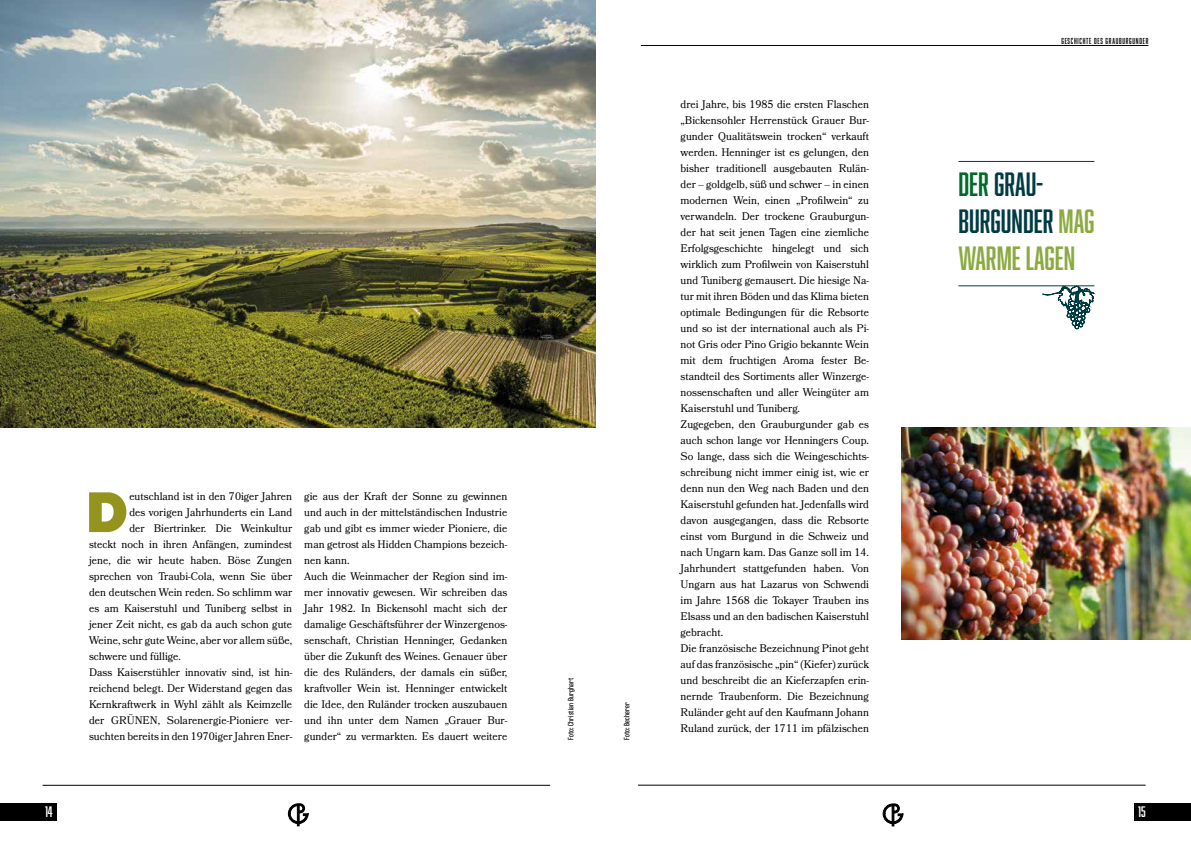
<style>
.page{position:relative;width:1191px;height:842px;background:#fff}
.page>*{position:absolute;margin:0;border:0;box-sizing:border-box;transform-origin:0 0}
.t1{font:56.7px "Alfarn";color:#93941e;scale:.95 1}
.t2{font:31px/37px "Abolition";color:#003b43}
.t3{font:14px "Abolition";color:#fff}
.t4{font:11px/16px "Bookmania";color:#000;scale:.95 1}
.t5{font:500 8px "Antarctican Headline";letter-spacing:.02em;color:#000;scale:.95 1}
.t6{font:8px "Abolition";letter-spacing:.1em;color:#000;scale:.95 1}
.s1{color:#006a2c}
.s2{color:#8bab41}
</style>
<div class="page">
<div style="left:1134px;top:803px;width:57px;height:18px;background:#000"></div>
<hr style="left:43px;top:785px;width:507px;height:1px;background:#000">
<hr style="left:638px;top:785px;width:507px;height:1px;background:#000">
<div style="left:0;top:803px;width:57px;height:18px;background:#000"></div>
<svg style="left:288px;top:803px;width:20px;height:23px"></svg>
<svg style="left:882px;top:803px;width:21px;height:23px"></svg>
<hr style="left:641px;top:45px;width:507px;height:1px;background:#000">
<hr style="left:958px;top:286px;width:136px;height:1px;background:#003b43">
<hr style="left:958px;top:161px;width:136px;height:1px;background:#003b43">
<svg style="left:1042px;top:286px;width:53px;height:43px"></svg>
<img style="left:901px;top:428px;width:290px;height:211px">
<img style="left:0;top:0;width:595px;height:428px">
<h1 class="t1" style="left:87px;top:478px;width:45px">D</h1>
<p class="t4" style="left:129px;top:488px;width:173px">eutschland ist in den 70iger Jahren</p>
<p class="t4" style="left:129px;top:504px;width:173px">des vorigen Jahrhunderts ein Land</p>
<p class="t4" style="left:129px;top:520px;width:173px">der Biertrinker. Die Weinkultur</p>
<p class="t4" style="left:89px;top:536px;width:215px">steckt noch in ihren Anfängen, zumindest</p>
<p class="t4" style="left:89px;top:552px;width:215px">jene, die wir heute haben. Böse Zungen</p>
<p class="t4" style="left:89px;top:568px;width:215px">sprechen von Traubi-Cola, wenn Sie über</p>
<p class="t4" style="left:89px;top:584px;width:215px">den deutschen Wein reden. So schlimm war</p>
<p class="t4" style="left:89px;top:600px;width:215px">es am Kaiserstuhl und Tuniberg selbst in</p>
<p class="t4" style="left:89px;top:616px;width:215px">jener Zeit nicht, es gab da auch schon gute</p>
<p class="t4" style="left:89px;top:632px;width:215px">Weine, sehr gute Weine, aber vor allem süße,</p>
<p class="t4" style="left:89px;top:648px;width:98px">schwere und füllige.</p>
<p class="t4" style="left:89px;top:664px;width:215px">Dass Kaiserstühler innovativ sind, ist hin-</p>
<p class="t4" style="left:89px;top:680px;width:215px">reichend belegt. Der Widerstand gegen das</p>
<p class="t4" style="left:89px;top:696px;width:215px">Kernkraftwerk in Wyhl zählt als Keimzelle</p>
<p class="t4" style="left:89px;top:712px;width:215px">der GRÜNEN, Solarenergie-Pioniere ver-</p>
<p class="t4" style="left:89px;top:728px;width:215px">suchten bereits in den 1970iger Jahren Ener-</p>
<p class="t4" style="left:304px;top:488px;width:215px">gie aus der Kraft der Sonne zu gewinnen und auch in der mittelständischen Industrie gab und gibt es immer wieder Pioniere, die man getrost als Hidden Champions bezeich&shy;nen kann.<br>Auch die Weinmacher der Region sind im&shy;mer innovativ gewesen. Wir schreiben das Jahr 1982. In Bickensohl macht sich der damalige Geschäftsführer der Winzergenos&shy;senschaft, Christian Henninger, Gedanken über die Zukunft des Weines. Genauer über die des Ruländers, der damals ein süßer, kraftvoller Wein ist. Henninger entwickelt die Idee, den Ruländer trocken auszubauen und ihn unter dem Namen „Grauer Bur&shy;gunder“ zu vermarkten. Es dauert weitere</p>
<p class="t5" style="left:565px;top:740px;width:67px;rotate:-90deg">Foto: Christian Burghart</p>
<p class="t5" style="left:621px;top:740px;width:41px;rotate:-90deg">Foto: Becherer</p>
<p class="t4" style="left:680px;top:96px;width:200px">drei Jahre, bis 1985 die ersten Flaschen „Bickensohler Herrenstück Grauer Bur&shy;gunder Qualitätswein trocken“ verkauft werden. Henninger ist es gelungen, den bisher traditionell ausgebauten Rulän&shy;der – goldgelb, süß und schwer – in einen modernen Wein, einen „Profilwein“ zu verwandeln. Der trockene Grauburgun&shy;der hat seit jenen Tagen eine ziemliche Erfolgsgeschichte hingelegt und sich wirklich zum Profilwein von Kaiserstuhl und Tuniberg gemausert. Die hiesige Na&shy;tur mit ihren Böden und das Klima bieten optimale Bedingungen für die Rebsorte und so ist der international auch als Pi&shy;not Gris oder Pino Grigio bekannte Wein mit dem fruchtigen Aroma fester Be&shy;standteil des Sortiments aller Winzerge&shy;nossenschaften und aller Weingüter am Kaiserstuhl und Tuniberg.<br>Zugegeben, den Grauburgunder gab es auch schon lange vor Henningers Coup.<br>So lange, dass sich die Weingeschichts&shy;schreibung nicht immer einig ist, wie er denn nun den Weg nach Baden und den Kaiserstuhl gefunden hat. Jedenfalls wird davon ausgegangen, dass die Rebsorte einst vom Burgund in die Schweiz und nach Ungarn kam. Das Ganze soll im 14.<br>Jahrhundert stattgefunden haben. Von Ungarn aus hat Lazarus von Schwendi im Jahre 1568 die Tokayer Trauben ins Elsass und an den badischen Kaiserstuhl gebracht.<br>Die französische Bezeichnung Pinot geht auf das französische „pin“ (Kiefer) zurück und beschreibt die an Kieferzapfen erin&shy;nernde Traubenform. Die Bezeichnung Ruländer geht auf den Kaufmann Johann Ruland zurück, der 1711 im pfälzischen</p>
<p class="t6" style="left:1061px;top:36px;width:93px">GESCHICHTE DES GRAUBURGUNDER</p>
<h2 class="t2" style="left:958px;top:165px;width:137px"><span class="s1">DER</span> GRAU-<br>BURGUNDER <span class="s2">MAG<br>WARME LAGEN</span></h2>
<p class="t3" style="left:45px;top:803px;width:9px">14</p>
<p class="t3" style="left:1138px;top:803px;width:9px">15</p>
</div>
